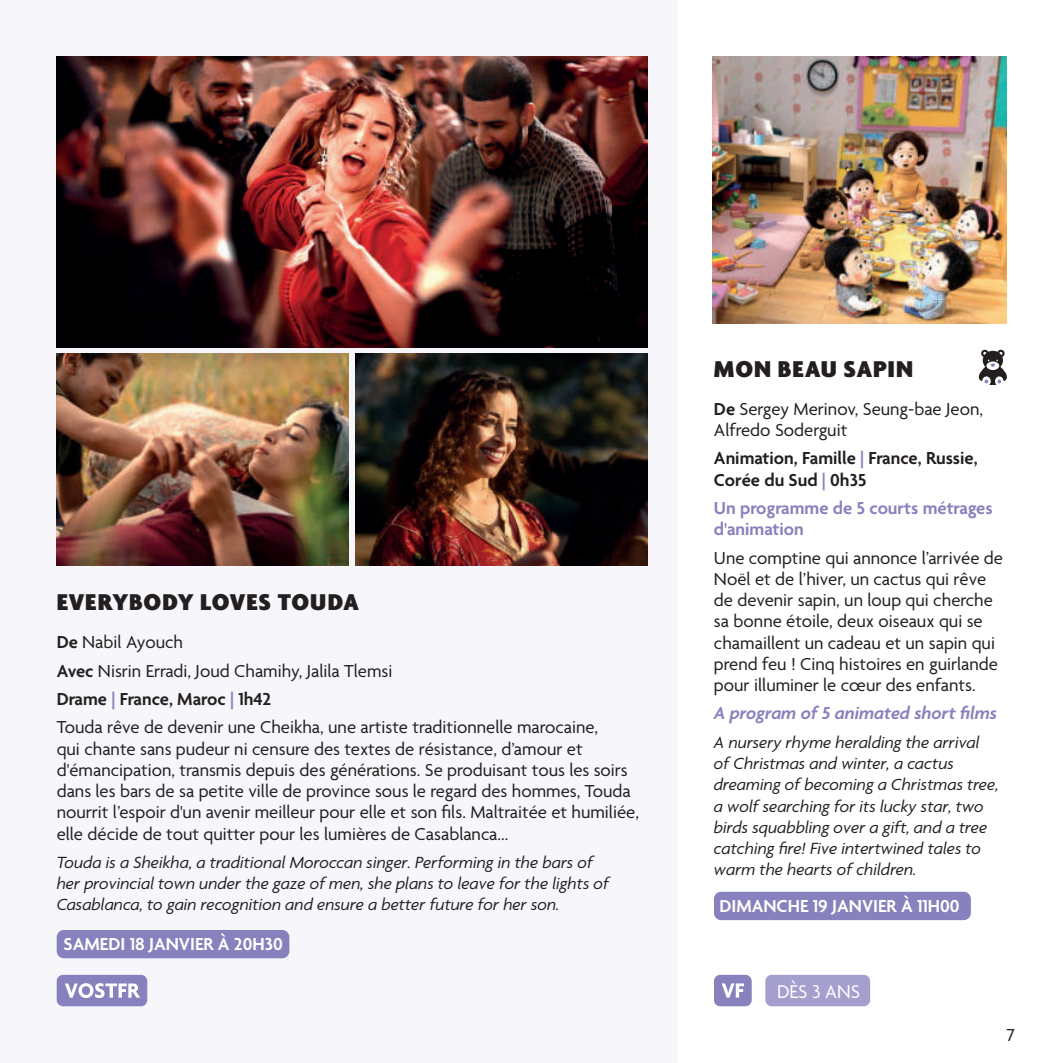
<style>
.page{position:relative;width:1063px;height:1063px;background:#fff}
.page>*{position:absolute;margin:0;border:0;box-sizing:border-box;transform-origin:0 0}
.t1{font:900 condensed 24.75px "Agenda";letter-spacing:.03em;color:#231f20;scale:1.17 1}
.t2{font:20px "Agenda";color:#fff}
.t3{font:18.75px/21.2px "Agenda";color:#231f20}
.t4{font:600 18.75px/21.2px "Agenda";color:#231f20}
.t5{font:600 18.75px "Agenda";color:#fff}
.t6{font:600 18.75px/21.2px "Agenda";color:#8781bd}
.t7{font:italic 600 18.75px "Agenda";color:#8781bd}
.t8{font:italic 17.5px/21.2px "Agenda";color:#231f20}
.s1{font-weight:600}
.s2{font-weight:600;color:#8781bd}
.s3{color:#8781bd}
</style>
<div class="page">
<div style="left:0;top:0;width:678px;height:1063px;background:#f7f7fb"></div>
<div style="left:714px;top:975px;width:38px;height:31px;background:#8781bd;border-radius:6px"></div>
<svg style="left:722px;top:983px;width:22px;height:15px"></svg>
<div style="left:765px;top:975px;width:105px;height:31px;background:#a49fcd;border-radius:6px"></div>
<div style="left:714px;top:892px;width:257px;height:28px;background:#8781bd;border-radius:7px"></div>
<div style="left:57px;top:930px;width:232px;height:28px;background:#8781bd;border-radius:7px"></div>
<img style="left:356px;top:353px;width:292px;height:213px">
<img style="left:57px;top:57px;width:591px;height:291px">
<img style="left:57px;top:353px;width:292px;height:213px">
<img style="left:713px;top:57px;width:293px;height:267px">
<svg style="left:978px;top:350px;width:29px;height:35px"></svg>
<div style="left:57px;top:975px;width:90px;height:31px;background:#8781bd;border-radius:6px"></div>
<svg style="left:65px;top:983px;width:75px;height:15px"></svg>
<h1 class="t1" style="left:57px;top:589px;width:260px">EVERYBODY LOVES TOUDA</h1>
<p class="t3" style="left:57px;top:629px;width:543px;line-height:28.2px"><span class="s1">De</span> Nabil Ayouch<br><span class="s1">Avec</span> Nisrin Erradi, Joud Chamihy, Jalila Tlemsi<br><span class="s1">Drame</span> <span class="s2">|</span> <span class="s1">France, Maroc</span> <span class="s2">|</span> <span class="s1">1h42<br></span>Touda rêve de devenir une Cheikha, une artiste traditionnelle marocaine,</p>
<p class="t3" style="left:57px;top:739px;width:584px">qui chante sans pudeur ni censure des textes de résistance, d’amour et d'émancipation, transmis depuis des générations. Se produisant tous les soirs dans les bars de sa petite ville de province sous le regard des hommes, Touda nourrit l’espoir d'un avenir meilleur pour elle et son fils. Maltraitée et humiliée, elle décide de tout quitter pour les lumières de Casablanca...</p>
<p class="t8" style="left:57px;top:852px;width:554px">Touda is a Sheikha, a traditional Moroccan singer. Performing in the bars of her provincial town under the gaze of men, she plans to leave for the lights of<br>Casablanca, to gain recognition and ensure a better future for her son.</p>
<p class="t5" style="left:64px;top:934px;width:221px">SAMEDI 18 JANVIER À 20H30</p>
<h1 class="t1" style="left:714px;top:356px;width:172px">MON BEAU SAPIN</h1>
<p class="t3" style="left:714px;top:399px;width:271px"><span class="s1">De</span> Sergey Merinov, Seung-bae Jeon,<br>Alfredo Soderguit</p>
<p class="t4" style="left:714px;top:449px;width:265px">Animation, Famille <span class="s3">|</span> France, Russie,<br>Corée du Sud <span class="s3">|</span> 0h35</p>
<p class="t6" style="left:714px;top:499px;width:280px">Un programme de 5 courts métrages d'animation</p>
<p class="t3" style="left:714px;top:548px;width:291px">Une comptine qui annonce l’arrivée de Noël et de l’hiver, un cactus qui rêve de devenir sapin, un loup qui cherche sa bonne étoile, deux oiseaux qui se chamaillent un cadeau et un sapin qui prend feu ! Cinq histoires en guirlande pour illuminer le cœur des enfants.</p>
<p class="t7" style="left:714px;top:703px;width:285px">A program of 5 animated short films</p>
<p class="t8" style="left:714px;top:732px;width:286px">A nursery rhyme heralding the arrival of Christmas and winter, a cactus dreaming of becoming a Christmas tree, a wolf searching for its lucky star, two birds squabbling over a gift, and a tree catching fire! Five intertwined tales to warm the hearts of children.</p>
<p class="t5" style="left:719px;top:896px;width:242px">DIMANCHE 19 JANVIER À 11H00</p>
<p class="t2" style="left:777px;top:981px;width:85px">DÈS 3 ANS</p>
<p class="t3" style="left:1007px;top:1026px;width:10px">7</p>
</div>
